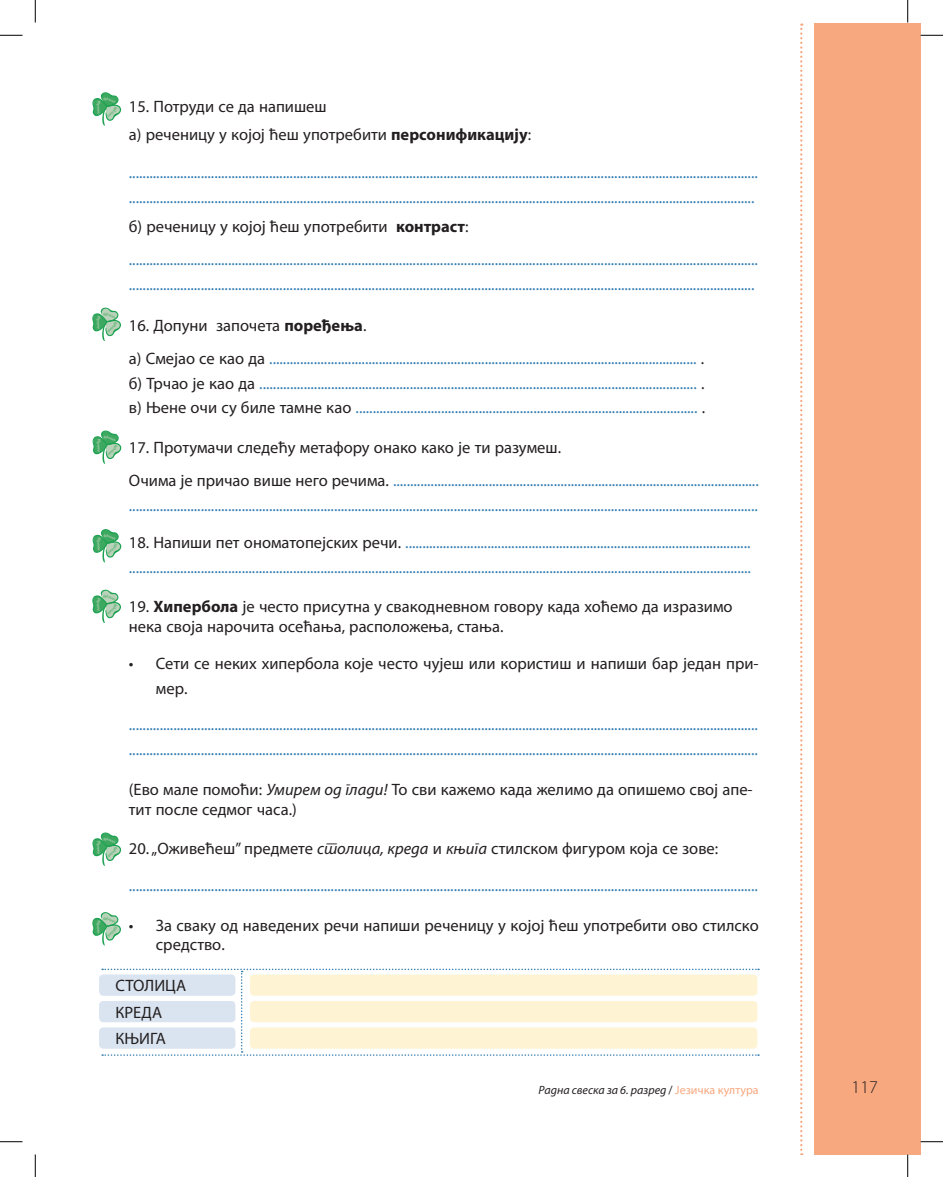
<style>
.page{position:relative;width:943px;height:1177px;background:#fff}
.page>*{position:absolute;margin:0;border:0;box-sizing:border-box;transform-origin:0 0}
.t1{font:300 18px "Myriad Pro";color:#231f20}
.t2{font:16.5px/24.8px "Myriad Pro";color:#337db1}
.t3{font:16.5px/19.8px "Myriad Pro";color:#231f20}
.t4{font:italic 12px "Myriad Pro";color:#231f20}
.s1{font-weight:700}
.s2{color:#231f20}
.s3{font-weight:700;color:#231f20}
.s4{font-style:italic}
.s5{font-style:normal}
.s6{font-style:normal;color:#f8a87e}
</style>
<div class="page">
<div style="left:813px;top:23px;width:107px;height:1131px;background:#f8a87e"></div>
<svg style="left:800px;top:23px;width:2px;height:1131px"></svg>
<svg style="left:92px;top:92px;width:30px;height:34px"></svg>
<svg style="left:92px;top:832px;width:30px;height:33px"></svg>
<svg style="left:92px;top:307px;width:29px;height:34px"></svg>
<svg style="left:92px;top:912px;width:29px;height:33px"></svg>
<svg style="left:92px;top:589px;width:29px;height:34px"></svg>
<svg style="left:92px;top:529px;width:30px;height:33px"></svg>
<svg style="left:92px;top:430px;width:30px;height:34px"></svg>
<svg style="left:102px;top:968px;width:656px;height:87px"></svg>
<svg style="left:0;top:35px;width:22px;height:1px"></svg>
<svg style="left:920px;top:35px;width:22px;height:1px"></svg>
<svg style="left:0;top:1141px;width:22px;height:1px"></svg>
<svg style="left:920px;top:1141px;width:22px;height:1px"></svg>
<svg style="left:35px;top:0;width:1px;height:23px"></svg>
<svg style="left:35px;top:1154px;width:1px;height:22px"></svg>
<svg style="left:907px;top:0;width:1px;height:23px"></svg>
<svg style="left:907px;top:1154px;width:1px;height:22px"></svg>
<p class="t3" style="left:129px;top:91px;width:403px;line-height:28.3px">15. Потруди се да напишеш<br>а) реченицу у којој ћеш употребити <span class="s1">персонификацију</span>:</p>
<p class="t2" style="left:129px;top:160px;width:630px">........................................................................................................................................................................................ .......................................................................................................................................................................................</p>
<p class="t2" style="left:129px;top:209px;width:630px;line-height:33.3px"><span class="s2">б) реченицу у којој ћеш употребити</span> <span class="s3">контраст</span><span class="s2">: </span>........................................................................................................................................................................................</p>
<p class="t2" style="left:129px;top:271px;width:627px">.......................................................................................................................................................................................</p>
<p class="t2" style="left:129px;top:308px;width:576px;line-height:33.3px"><span class="s2">16. Допуни започета</span> <span class="s3">поређења</span><span class="s2">.<br>а) Смејао се као да</span> ............................................................................................................................. <span class="s2">.</span></p>
<p class="t2" style="left:129px;top:370px;width:577px"><span class="s2">б) Трчао је као да</span> ................................................................................................................................ <span class="s2">. в) Њене очи су биле тамне као</span> .................................................................................................... <span class="s2">.</span></p>
<p class="t2" style="left:129px;top:430px;width:631px;line-height:33.3px"><span class="s2">17. Протумачи следећу метафору онако како је ти разумеш.<br>Очима је причао више него речима.</span> ...........................................................................................................</p>
<p class="t2" style="left:129px;top:492px;width:630px">........................................................................................................................................................................................</p>
<p class="t2" style="left:129px;top:529px;width:623px"><span class="s2">18. Напиши пет ономатопејских речи.</span> ..................................................................................................... ......................................................................................................................................................................................</p>
<p class="t3" style="left:129px;top:596px;width:605px">19. <span class="s1">Хипербола</span> је често присутна у свакодневном говору када хоћемо да изразимо нека своја нарочита осећања, расположења, стања.</p>
<p class="t3" style="left:156px;top:650px;width:604px;line-height:24.8px;text-indent:-27px">• Сети се неких хипербола које често чујеш или користиш и напиши бар један при&shy;мер.</p>
<p class="t2" style="left:129px;top:712px;width:630px">........................................................................................................................................................................................ ........................................................................................................................................................................................</p>
<p class="t3" style="left:129px;top:778px;width:625px">(Ево мале помоћи: <span class="s4">Умирем од глади!</span> То сви кажемо када желимо да опишемо свој апе&shy;тит после седмог часа.)</p>
<p class="t3" style="left:129px;top:838px;width:590px">20. „Оживећеш” предмете <span class="s4">столица, креда</span> и <span class="s4">књига</span> стилском фигуром која се зове:</p>
<p class="t2" style="left:129px;top:872px;width:630px">........................................................................................................................................................................................</p>
<p class="t3" style="left:156px;top:914px;width:604px;text-indent:-27px">• За сваку од наведених речи напиши реченицу у којој ћеш употребити ово стилско средство.</p>
<p class="t3" style="left:115px;top:972px;width:72px;line-height:26.4px">СТОЛИЦА<br>КРЕДА<br>КЊИГА</p>
<p class="t4" style="left:538px;top:1081px;width:221px">Радна свеска за 6. разред <span class="s5">/</span> <span class="s6">Језичка култура</span></p>
<p class="t1" style="left:851px;top:1076px;width:28px">117</p>
</div>
